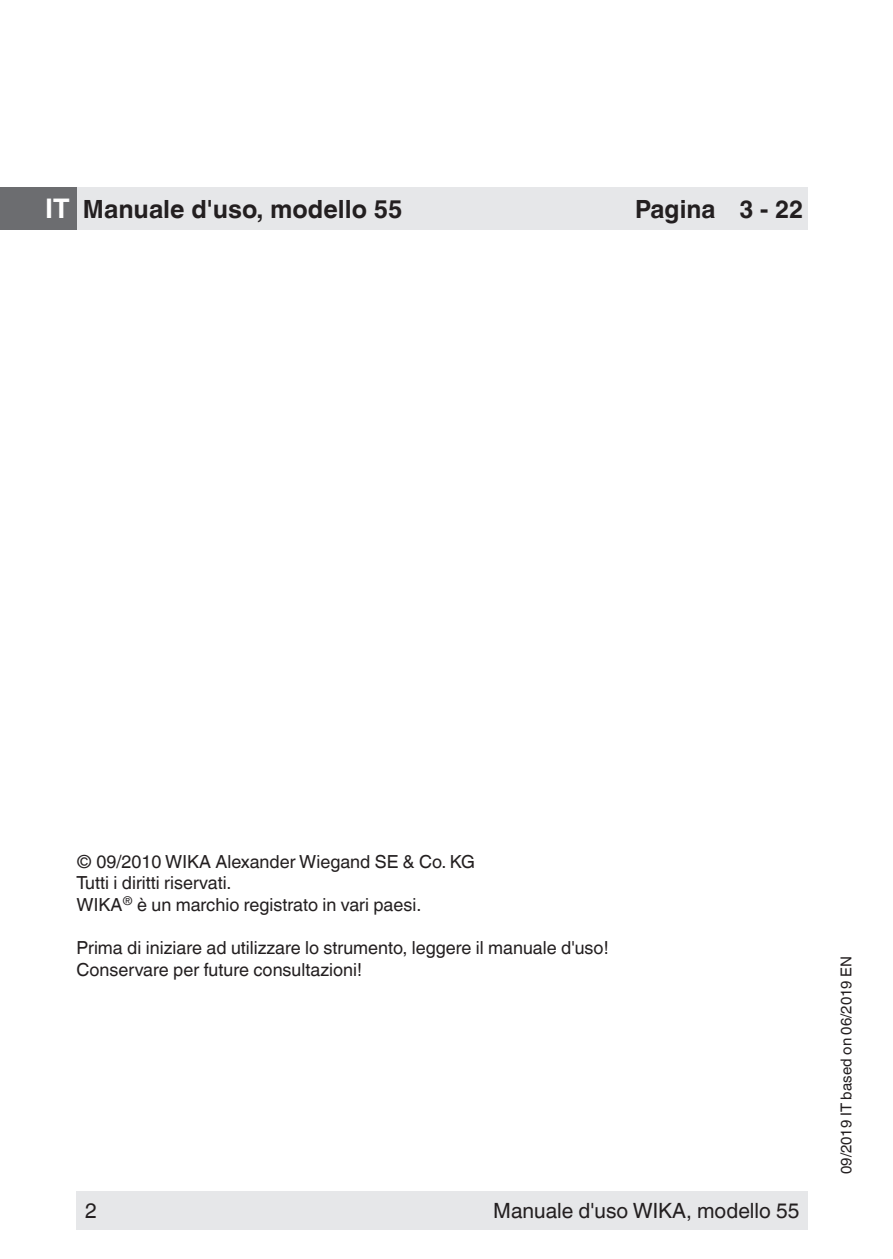
<style>
.page{position:relative;width:893px;height:1259px;background:#fff}
.page>*{position:absolute;margin:0;border:0;box-sizing:border-box;transform-origin:0 0}
.t1{font:700 25.2px "Helvetica World";color:#231f20}
.t2{font:21px "Helvetica World";color:#231f20}
.t3{font:18px/21.6px "Helvetica World";color:#231f20}
.t4{font:15px "Helvetica World";color:#231f20}
.s1{font-size:27px;color:#fff}
</style>
<div class="page">
<div style="left:77px;top:1191px;width:731px;height:38px;background:#e6e7e9"></div>
<div style="left:77px;top:187px;width:731px;height:43px;background:#e6e7e9"></div>
<div style="left:0;top:187px;width:77px;height:43px;background:#6c6d70"></div>
<h1 class="t1" style="left:45px;top:194px;width:359px"><span class="s1">IT</span> Manuale d'uso, modello 55</h1>
<h1 class="t1" style="left:635px;top:194px;width:170px">Pagina 3 - 22</h1>
<p class="t3" style="left:77px;top:851px;width:400px">© 09/2010 WIKA Alexander Wiegand SE &amp; Co. KG<br>Tutti i diritti riservati.<br>WIKA<sup>®</sup> è un marchio registrato in vari paesi.</p>
<p class="t3" style="left:77px;top:937px;width:534px">Prima di iniziare ad utilizzare lo strumento, leggere il manuale d'uso!<br>Conservare per future consultazioni!</p>
<p class="t2" style="left:85px;top:1198px;width:13px">2</p>
<p class="t2" style="left:493px;top:1198px;width:308px">Manuale d'uso WIKA, modello 55</p>
<p class="t4" style="left:838px;top:1174px;width:220px;rotate:-90deg">09/2019 IT based on 06/2019 EN</p>
</div>
